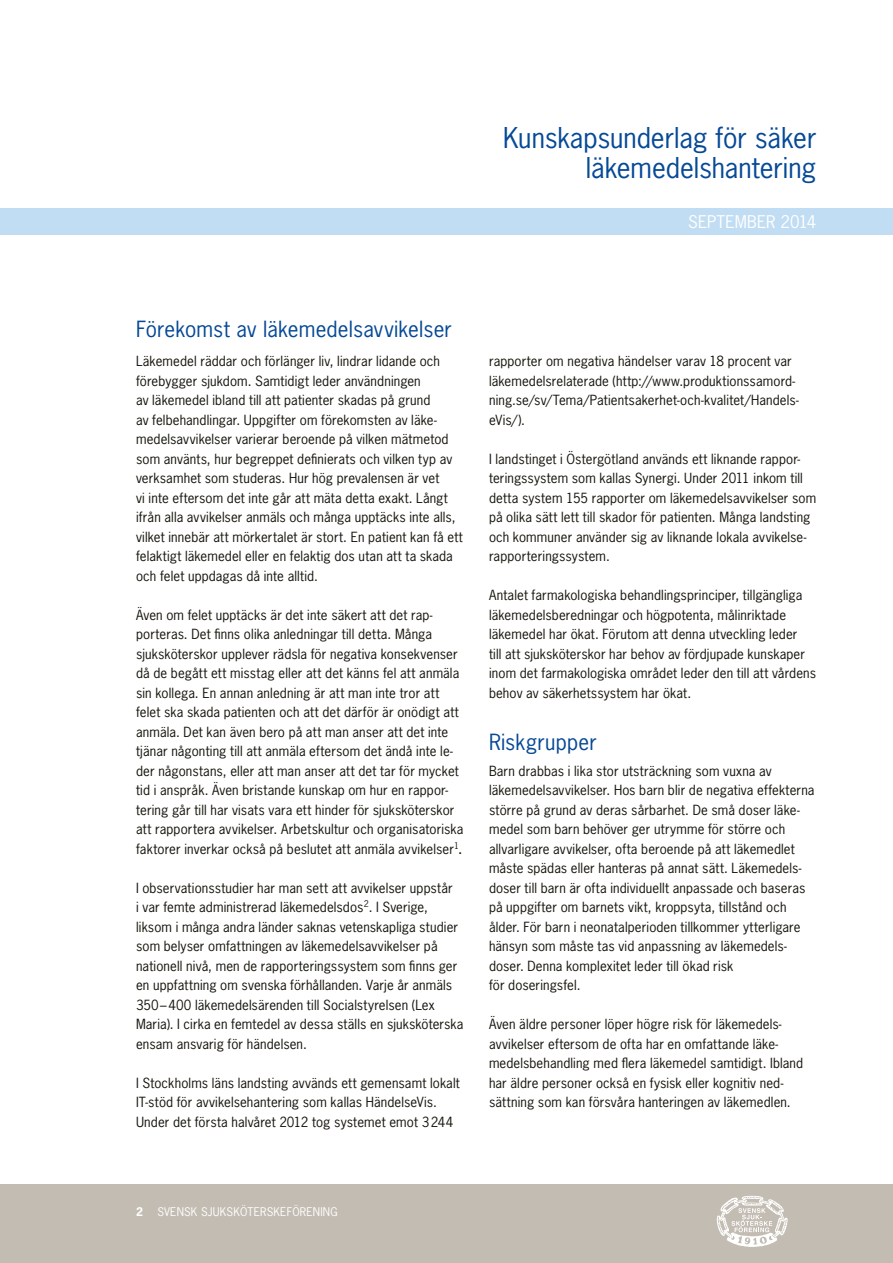
<style>
.page{position:relative;width:893px;height:1263px;background:#fff}
.page>*{position:absolute;margin:0;border:0;box-sizing:border-box;transform-origin:0 0}
.t1{font:27px/30px "News Gothic";letter-spacing:-.005em;color:#064996;text-align:right}
.t2{font:21px "News Gothic Std";letter-spacing:.01em;color:#064996}
.t3{font:16.5px "News Gothic Std";letter-spacing:-.005em;color:#fff}
.t4{font:13.2px/19.5px "News Gothic Std";letter-spacing:.01em;color:#15130b}
.t5{font:11.25px "News Gothic Std";letter-spacing:.015em;color:#fff}
.t6{font:700 11.25px "News Gothic Std";color:#fff}
.s1{font-size:15px}
</style>
<div class="page">
<div style="left:0;top:1184px;width:893px;height:79px;background:#c3bcb2"></div>
<div style="left:0;top:208px;width:893px;height:27px;background:#c1ddf3"></div>
<svg style="left:717px;top:1196px;width:71px;height:51px"></svg>
<h1 class="t1" style="left:503px;top:123px;width:315px">Kunskapsunderlag för säker läkemedelshantering</h1>
<p class="t3" style="left:688px;top:211px;width:130px">SEPTEMBER 2014</p>
<h2 class="t2" style="left:136px;top:316px;width:317px">Förekomst av läkemedelsavvikelser</h2>
<p class="t4" style="left:136px;top:351px;width:328px">Läkemedel räddar och förlänger liv, lindrar lidande och förebygger sjukdom. Samtidigt leder användningen<br>av läkemedel ibland till att patienter skadas på grund<br>av felbehandlingar. Uppgifter om förekomsten av läke&shy;medelsavvikelser varierar beroende på vilken mätmetod som använts, hur begreppet definierats och vilken typ av verksamhet som studeras. Hur hög prevalensen är vet<br>vi inte eftersom det inte går att mäta detta exakt. Långt ifrån alla avvikelser anmäls och många upptäcks inte alls, vilket innebär att mörkertalet är stort. En patient kan få ett felaktigt läkemedel eller en felaktig dos utan att ta skada och felet uppdagas då inte alltid.</p>
<p class="t4" style="left:136px;top:605px;width:329px">Även om felet upptäcks är det inte säkert att det rap&shy;porteras. Det finns olika anledningar till detta. Många sjuksköterskor upplever rädsla för negativa konsekvenser då de begått ett misstag eller att det känns fel att anmäla sin kollega. En annan anledning är att man inte tror att felet ska skada patienten och att det därför är onödigt att anmäla. Det kan även bero på att man anser att det inte tjänar någonting till att anmäla eftersom det ändå inte le&shy;der någonstans, eller att man anser att det tar för mycket tid i anspråk. Även bristande kunskap om hur en rappor&shy;tering går till har visats vara ett hinder för sjuksköterskor att rapportera avvikelser. Arbetskultur och organisatoriska faktorer inverkar också på beslutet att anmäla avvikelser<sup>1</sup><span class="s1">.</span></p>
<p class="t4" style="left:136px;top:878px;width:329px">I observationsstudier har man sett att avvikelser uppstår<br>i var femte administrerad läkemedelsdos<sup>2</sup>. I Sverige, liksom i många andra länder saknas vetenskapliga studier som belyser omfattningen av läkemedelsavvikelser på nationell nivå, men de rapporteringssystem som finns ger en uppfattning om svenska förhållanden. Varje år anmäls 350–400 läkemedelsärenden till Socialstyrelsen (Lex Maria). I cirka en femtedel av dessa ställs en sjuksköterska ensam ansvarig för händelsen.</p>
<p class="t4" style="left:136px;top:1073px;width:325px">I Stockholms läns landsting avvänds ett gemensamt lokalt<br>IT-stöd för avvikelsehantering som kallas HändelseVis.<br>Under det första halvåret 2012 tog systemet emot 3244</p>
<p class="t4" style="left:489px;top:351px;width:311px">rapporter om negativa händelser varav 18 procent var läkemedelsrelaterade (http://www.produktionssamord&shy;ning.se/sv/Tema/Patientsakerhet-och-kvalitet/Handels&shy;eVis/).</p>
<p class="t4" style="left:489px;top:449px;width:329px">I landstinget i Östergötland används ett liknande rappor&shy;teringssystem som kallas Synergi. Under 2011 inkom till detta system 155 rapporter om läkemedelsavvikelser som på olika sätt lett till skador för patienten. Många landsting och kommuner använder sig av liknande lokala avvikelse&shy;rapporteringssystem.</p>
<p class="t4" style="left:489px;top:585px;width:329px">Antalet farmakologiska behandlingsprinciper, tillgängliga läkemedelsberedningar och högpotenta, målinriktade läkemedel har ökat. Förutom att denna utveckling leder<br>till att sjuksköterskor har behov av fördjupade kunskaper inom det farmakologiska området leder den till att vårdens behov av säkerhetssystem har ökat.</p>
<h2 class="t2" style="left:489px;top:729px;width:109px">Riskgrupper</h2>
<p class="t4" style="left:489px;top:761px;width:327px">Barn drabbas i lika stor utsträckning som vuxna av läkemedelsavvikelser. Hos barn blir de negativa effekterna större på grund av deras sårbarhet. De små doser läke&shy;medel som barn behöver ger utrymme för större och allvarligare avvikelser, ofta beroende på att läkemedlet måste spädas eller hanteras på annat sätt. Läkemedels&shy;doser till barn är ofta individuellt anpassade och baseras på uppgifter om barnets vikt, kroppsyta, tillstånd och ålder. För barn i neonatalperioden tillkommer ytterligare hänsyn som måste tas vid anpassning av läkemedels&shy;doser. Denna komplexitet leder till ökad risk<br>för doseringsfel.</p>
<p class="t4" style="left:489px;top:1014px;width:316px">Även äldre personer löper högre risk för läkemedels&shy;avvikelser eftersom de ofta har en omfattande läke&shy;medelsbehandling med flera läkemedel samtidigt. Ibland har äldre personer också en fysisk eller kognitiv ned&shy;sättning som kan försvåra hanteringen av läkemedlen.</p>
<p class="t6" style="left:136px;top:1204px;width:8px">2</p>
<p class="t5" style="left:157px;top:1204px;width:182px">SVENSK SJUKSKÖTERSKEFÖRENING</p>
</div>
